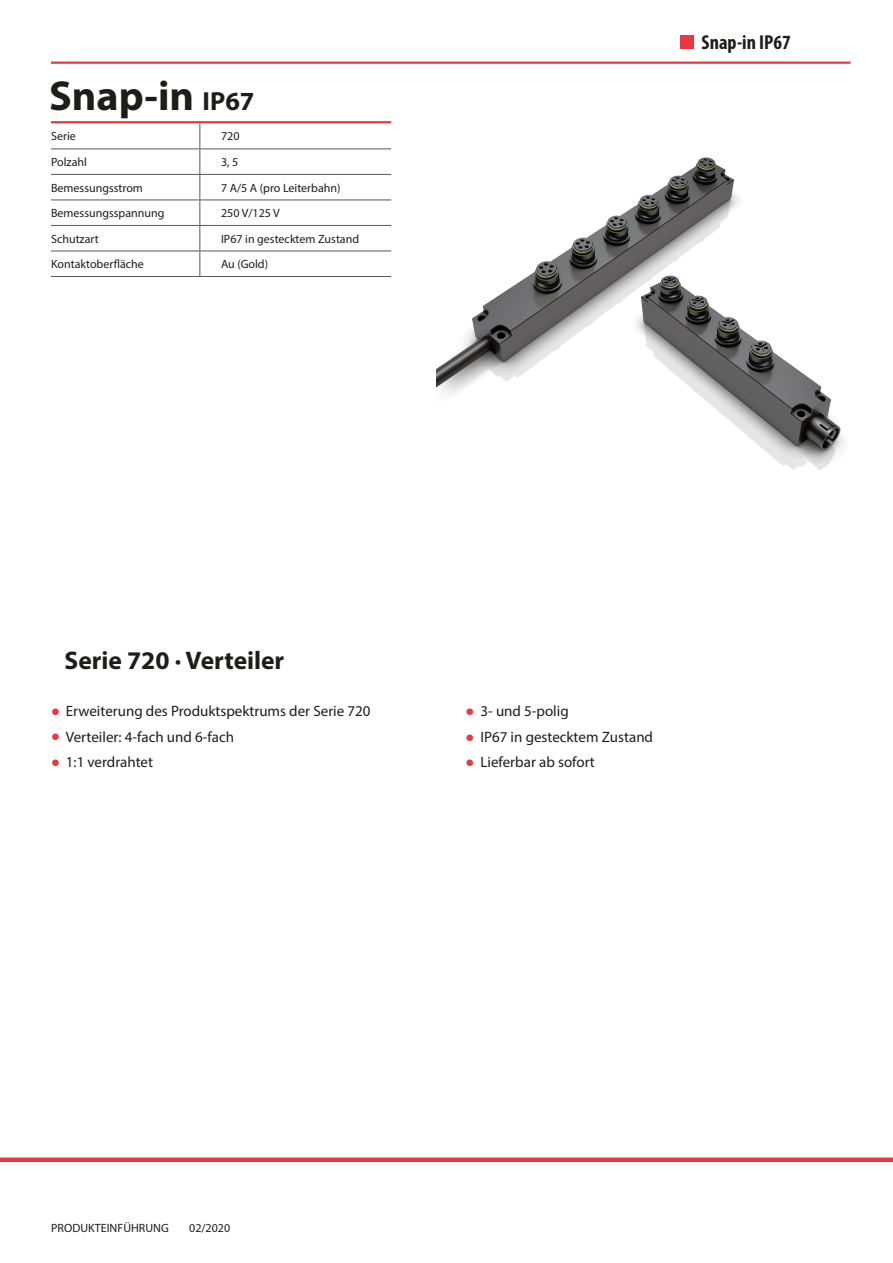
<style>
.page{position:relative;width:893px;height:1263px;background:#fff}
.page>*{position:absolute;margin:0;border:0;box-sizing:border-box;transform-origin:0 0}
.t1{font:700 42px "Myriad Pro";color:#1d1d1b}
.t2{font:31.5px/25.5px "Myriad Pro";color:#e73843;text-align:justify}
.t3{font:700 25.5px "Myriad Pro";color:#1d1d1b}
.t4{font:700 condensed 20.25px "Myriad Pro";color:#1d1d1b}
.t5{font:15px/25.5px "Myriad Pro";color:#1d1d1b}
.t6{font:12px "Myriad Pro";color:#1d1d1b}
.s1{font-size:26.25px}
</style>
<div class="page">
<div style="left:680px;top:35px;width:14px;height:14px;background:#e73843"></div>
<hr style="left:51px;top:62px;width:799px;height:2px;background:#e73843">
<hr style="left:51px;top:121px;width:340px;height:2px;background:#e73843">
<div style="left:0;top:1157px;width:893px;height:5px;background:#e73843"></div>
<img style="left:436px;top:157px;width:409px;height:313px">
<svg style="left:200px;top:123px;width:1px;height:153px"></svg>
<hr style="left:51px;top:149px;width:149px;height:1px;background:#575756">
<hr style="left:200px;top:149px;width:191px;height:1px;background:#575756">
<hr style="left:51px;top:174px;width:149px;height:1px;background:#575756">
<hr style="left:200px;top:174px;width:191px;height:1px;background:#575756">
<hr style="left:51px;top:200px;width:149px;height:1px;background:#575756">
<hr style="left:200px;top:200px;width:191px;height:1px;background:#575756">
<hr style="left:51px;top:225px;width:149px;height:1px;background:#575756">
<hr style="left:200px;top:225px;width:191px;height:1px;background:#575756">
<hr style="left:51px;top:251px;width:149px;height:1px;background:#575756">
<hr style="left:200px;top:251px;width:191px;height:1px;background:#575756">
<hr style="left:51px;top:276px;width:149px;height:1px;background:#575756">
<hr style="left:200px;top:276px;width:191px;height:1px;background:#575756">
<h1 class="t1" style="left:49px;top:68px;width:207px">Snap-in <span class="s1">IP67</span></h1>
<p class="t6" style="left:51px;top:129px;width:26px">Serie</p>
<p class="t6" style="left:221px;top:129px;width:20px">720</p>
<p class="t6" style="left:51px;top:155px;width:37px">Polzahl</p>
<p class="t6" style="left:221px;top:155px;width:19px">3, 5</p>
<p class="t6" style="left:51px;top:180px;width:93px">Bemessungsstrom</p>
<p class="t6" style="left:221px;top:180px;width:121px">7 A/5 A (pro Leiterbahn)</p>
<p class="t6" style="left:51px;top:206px;width:115px">Bemessungsspannung</p>
<p class="t6" style="left:221px;top:206px;width:60px">250 V/125 V</p>
<p class="t6" style="left:51px;top:231px;width:49px">Schutzart</p>
<p class="t6" style="left:221px;top:231px;width:140px">IP67 in gestecktem Zustand</p>
<p class="t6" style="left:51px;top:257px;width:94px">Kontaktoberfläche</p>
<p class="t6" style="left:221px;top:257px;width:49px">Au (Gold)</p>
<h3 class="t4" style="left:702px;top:30px;width:91px">Snap-in IP67</h3>
<h3 class="t3" style="left:64px;top:644px;width:221px">Serie 720 · Verteiler</h3>
<p class="t5" style="left:66px;top:698px;width:306px">Erweiterung des Produktspektrums der Serie 720<br>Verteiler: 4-fach und 6-fach<br>1:1 verdrahtet</p>
<p class="t5" style="left:480px;top:698px;width:174px">3- und 5-polig<br>IP67 in gestecktem Zustand<br>Lieferbar ab sofort</p>
<h2 class="t2" style="left:51px;top:696px;width:10px">• • •</h2>
<h2 class="t2" style="left:466px;top:696px;width:10px">• • •</h2>
<p class="t6" style="left:51px;top:1221px;width:119px">PRODUKTEINFÜHRUNG</p>
<p class="t6" style="left:189px;top:1221px;width:43px">02/2020</p>
</div>
